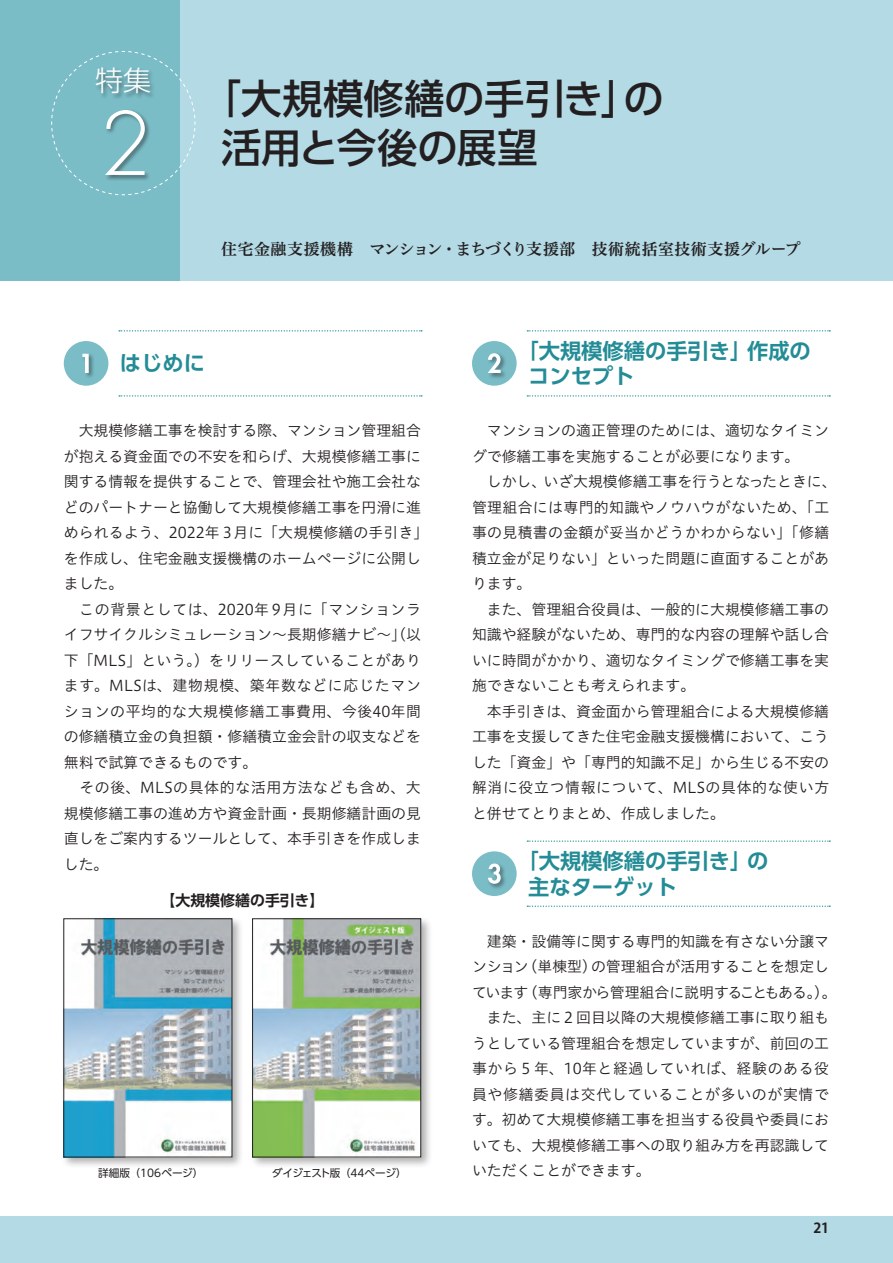
<style>
.page{position:relative;width:893px;height:1263px;background:#fff}
.page>*{position:absolute;margin:0;border:0;box-sizing:border-box;transform-origin:0 0}
.t1{font:500 40.35px/48.9px "UD Shin Go Pr 6 N";letter-spacing:-.005em;color:#231f20}
.t2{font:300 28.05px "Shin Go Pr 6 N";color:#fff}
.t3{font:700 21.3px/25.5px "UD Shin Go Pr 6 N De";color:#238c96}
.t4{font:15.9px "Hiragino UD Serif Std N W6";letter-spacing:.025em;color:#231f20}
.t5{font:14.85px/25.5px "Hiragino UD Sans Std N W3";color:#231f20}
.t6{font:700 14.85px "UD Shin Go Pr 6 N De";color:#231f20}
.t7{font:700 13.8px "Koz Go Pr 6 N";color:#231f20}
.t8{font:10.65px "UD Shin Go Pr 6 N";letter-spacing:-.045em;color:#231f20}
.t9{font:10.65px "UD Shin Go Pr 6 N";color:#231f20}
</style>
<div class="page">
<div style="left:0;top:1216px;width:893px;height:47px;background:#b3dae5"></div>
<div style="left:0;top:0;width:893px;height:281px;background:#b3dae5"></div>
<div style="left:0;top:0;width:179px;height:281px;background:#7abdc7"></div>
<svg style="left:119px;top:330px;width:303px;height:1px"></svg>
<svg style="left:119px;top:395px;width:303px;height:1px"></svg>
<div style="left:64px;top:341px;width:44px;height:45px;background:#7abdc7;border-radius:50%"></div>
<div style="left:81px;top:352px;width:14px;height:27px;background:#231f20;opacity:.5"></div>
<svg style="left:82px;top:354px;width:7px;height:19px"></svg>
<svg style="left:51px;top:51px;width:145px;height:145px"></svg>
<svg style="left:527px;top:330px;width:303px;height:1px"></svg>
<svg style="left:527px;top:395px;width:303px;height:1px"></svg>
<div style="left:472px;top:341px;width:45px;height:45px;background:#7abdc7;border-radius:50%"></div>
<div style="left:487px;top:352px;width:20px;height:27px;background:#231f20;opacity:.5"></div>
<svg style="left:488px;top:353px;width:13px;height:20px"></svg>
<svg style="left:527px;top:840px;width:303px;height:2px"></svg>
<svg style="left:527px;top:905px;width:303px;height:2px"></svg>
<div style="left:472px;top:851px;width:45px;height:45px;background:#7abdc7;border-radius:50%"></div>
<div style="left:487px;top:862px;width:20px;height:28px;background:#231f20;opacity:.5"></div>
<svg style="left:488px;top:863px;width:13px;height:21px"></svg>
<div style="left:250px;top:916px;width:183px;height:253px;background:#231f20;opacity:.35"></div>
<img style="left:254px;top:920px;width:165px;height:235px">
<div style="left:252px;top:918px;width:169px;height:239px;border:1px solid #231f20"></div>
<div style="left:61px;top:916px;width:183px;height:253px;background:#231f20;opacity:.35"></div>
<img style="left:66px;top:920px;width:164px;height:235px">
<h2 class="t2" style="left:95px;top:58px;width:58px">特集</h2>
<h1 class="t1" style="left:221px;top:73px;width:444px;text-indent:-20px">「大規模修繕の手引き」の活用と今後の展望</h1>
<p class="t4" style="left:221px;top:237px;width:581px">住宅金融支援機構　マンション・まちづくり支援部　技術統括室技術支援グループ</p>
<h3 class="t3" style="left:120px;top:350px;width:87px">はじめに</h3>
<h3 class="t3" style="left:528px;top:337px;width:284px;text-indent:-11px">「大規模修繕の手引き」作成のコンセプト</h3>
<p class="t5" style="left:64px;top:417px;width:366px">　大規模修繕工事を検討する際、マンション管理組合が抱える資金面での不安を和らげ、大規模修繕工事に関する情報を提供することで、管理会社や施工会社などのパートナーと協働して大規模修繕工事を円滑に進められるよう、2022年 3月に「大規模修繕の手引き」を作成し、住宅金融支援機構のホームページに公開しました。<br>　この背景としては、2020年 9月に「マンションライフサイクルシミュレーション～長期修繕ナビ～」（以下「MLS」という。）をリリースしていることがあります。MLSは、建物規模、築年数などに応じたマンションの平均的な大規模修繕工事費用、今後40年間の修繕積立金の負担額・修繕積立金会計の収支などを無料で試算できるものです。<br>　その後、MLSの具体的な活用方法なども含め、大規模修繕工事の進め方や資金計画・長期修繕計画の見直しをご案内するツールとして、本手引きを作成しました。</p>
<p class="t6" style="left:160px;top:888px;width:165px">【大規模修繕の手引き】</p>
<p class="t9" style="left:98px;top:1164px;width:107px">詳細版（106ページ）</p>
<p class="t8" style="left:272px;top:1164px;width:136px">ダイジェスト版（44ページ）</p>
<p class="t5" style="left:472px;top:417px;width:366px">　マンションの適正管理のためには、適切なタイミングで修繕工事を実施することが必要になります。<br>　しかし、いざ大規模修繕工事を行うとなったときに、管理組合には専門的知識やノウハウがないため、「工事の見積書の金額が妥当かどうかわからない」「修繕積立金が足りない」といった問題に直面することがあります。<br>　また、管理組合役員は、一般的に大規模修繕工事の知識や経験がないため、専門的な内容の理解や話し合いに時間がかかり、適切なタイミングで修繕工事を実施できないことも考えられます。<br>　本手引きは、資金面から管理組合による大規模修繕工事を支援してきた住宅金融支援機構において、こうした「資金」や「専門的知識不足」から生じる不安の解消に役立つ情報について、MLSの具体的な使い方と併せてとりまとめ、作成しました。</p>
<h3 class="t3" style="left:528px;top:847px;width:242px;text-indent:-11px">「大規模修繕の手引き」の主なターゲット</h3>
<p class="t5" style="left:472px;top:927px;width:366px">　建築・設備等に関する専門的知識を有さない分譲マンション（単棟型）の管理組合が活用することを想定しています（専門家から管理組合に説明することもある。）。　また、主に２回目以降の大規模修繕工事に取り組もうとしている管理組合を想定していますが、前回の工事から５年、10年と経過していれば、経験のある役員や修繕委員は交代していることが多いのが実情です。初めて大規模修繕工事を担当する役員や委員においても、大規模修繕工事への取り組み方を再認識していただくことができます。</p>
<p class="t7" style="left:813px;top:1220px;width:17px">21</p>
</div>
